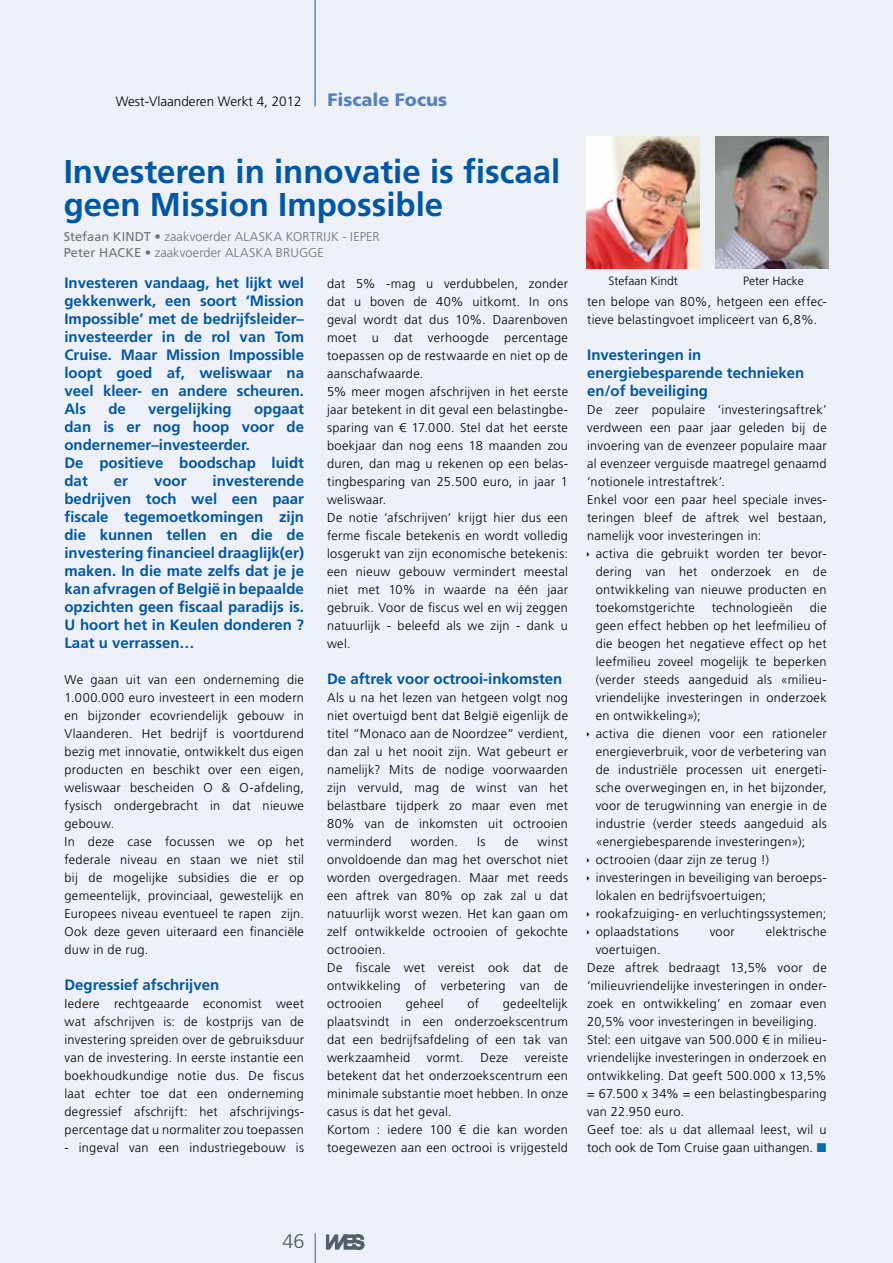
<style>
.page{position:relative;width:893px;height:1263px;background:#eef0f8}
.page>*{position:absolute;margin:0;border:0;box-sizing:border-box;transform-origin:0 0}
.t1{font:700 33px/33px "Frutiger LT Std";color:#0057a3}
.t2{font:300 19.8px "Frutiger LT Std";color:#4d5d62}
.t3{font:900 18px "Frutiger LT Std";color:#5781bc}
.t4{font:700 15px/18px "Frutiger LT Std";color:#0057a3;text-align:justify}
.t5{font:300 13.5px "Frutiger LT Std";color:#000}
.t6{font:300 12.75px/18px "Frutiger LT Std";letter-spacing:.025em;color:#000}
.t7{font:300 12.75px/15.3px "Frutiger LT Std";letter-spacing:.01em;color:#707172}
.t8{font:300 12px "Frutiger LT Std";color:#000}
.s1{font-weight:400}
.s2{color:#0070b5}
</style>
<div class="page">
<svg style="left:326px;top:1234px;width:38px;height:15px"></svg>
<hr style="left:315px;top:1233px;width:1px;height:30px;background:#4d5d62">
<hr style="left:315px;top:0;width:1px;height:106px;background:#0057a3">
<img style="left:586px;top:136px;width:114px;height:132px">
<img style="left:715px;top:136px;width:114px;height:132px">
<p class="t5" style="left:116px;top:94px;width:188px">West-Vlaanderen Werkt 4, 2012</p>
<h3 class="t3" style="left:327px;top:89px;width:121px">Fiscale Focus</h3>
<h1 class="t1" style="left:64px;top:155px;width:498px">Investeren in innovatie is fiscaal geen Mission Impossible</h1>
<p class="t7" style="left:64px;top:230px;width:317px"><span class="s1">Stefaan KINDT</span> • zaakvoerder ALASKA KORTRIJK - IEPER<br><span class="s1">Peter HACKE</span> • zaakvoerder ALASKA BRUGGE</p>
<p class="t4" style="left:64px;top:274px;width:241px">Investeren vandaag, het lijkt wel gekkenwerk, een soort ‘Mission Impossible’ met de bedrijfsleider– investeerder in de rol van Tom Cruise. Maar Mission Impossible loopt goed af, weliswaar na veel kleer- en andere scheuren.<br>Als</p>
<p class="t4" style="left:108px;top:400px;width:19px">de</p>
<p class="t4" style="left:148px;top:400px;width:85px">vergelijking</p>
<p class="t4" style="left:64px;top:400px;width:241px;text-align:left;text-indent:189px">opgaat dan is er nog hoop voor de ondernemer–investeerder.<br>De positieve boodschap luidt dat</p>
<p class="t4" style="left:64px;top:472px;width:241px;text-indent:148px">investerende bedrijven toch wel een paar fiscale tegemoetkomingen zijn die kunnen tellen en die de investering financieel draaglijk(er) maken. In die mate zelfs dat je je kan afvragen of België in bepaalde opzichten geen fiscaal paradijs is.<br>U hoort het in Keulen donderen ?<br>Laat u verrassen…</p>
<p class="t6" style="left:64px;top:671px;width:241px">We gaan uit van een onderneming die 1.000.000 euro investeert in een modern en bijzonder ecovriendelijk gebouw in Vlaanderen. Het bedrijf is voortdurend bezig met innovatie, ontwikkelt dus eigen producten en beschikt over een eigen, weliswaar bescheiden O &amp; O-afdeling, fysisch ondergebracht in dat nieuwe gebouw.<br>In deze case focussen we op het federale niveau en staan we niet stil bij de mogelijke subsidies die er op gemeentelijk, provinciaal, gewestelijk en Europees niveau eventueel te rapen zijn.<br>Ook deze geven uiteraard een financiële duw in de rug.</p>
<p class="t4" style="left:64px;top:976px;width:156px">Degressief afschrijven</p>
<p class="t6" style="left:64px;top:995px;width:241px;text-align:justify">Iedere rechtgeaarde economist weet wat afschrijven is: de kostprijs van de investering spreiden over de gebruiksduur van de investering. In eerste instantie een boekhoudkundige notie dus. De fiscus laat echter toe dat een onderneming degressief afschrijft: het afschrijvings&shy;percentage dat u normaliter zou toepassen</p>
<p class="t6" style="left:64px;top:1139px;width:241px">- ingeval van een industriegebouw is</p>
<p class="t4" style="left:114px;top:472px;width:16px">er</p>
<p class="t4" style="left:154px;top:472px;width:34px">voor</p>
<p class="t6" style="left:327px;top:275px;width:242px">dat 5% -mag u verdubbelen, zonder dat u boven de 40% uitkomt. In ons geval wordt dat dus 10%. Daarenboven moet u dat verhoogde percentage toepassen op de restwaarde en niet op de aanschafwaarde.<br>5% meer mogen afschrijven in het eerste jaar betekent in dit geval een belastingbe&shy;sparing van € 17.000. Stel dat het eerste boekjaar dan nog eens 18 maanden zou duren, dan mag u rekenen op een belas&shy;tingbesparing van 25.500 euro, in jaar 1 weliswaar.<br>De notie ‘afschrijven’ krijgt hier dus een ferme fiscale betekenis en wordt volledig losgerukt van zijn economische betekenis: een nieuw gebouw vermindert meestal niet met 10% in waarde na één jaar gebruik. Voor de fiscus wel en wij zeggen natuurlijk - beleefd als we zijn - dank u wel.</p>
<p class="t4" style="left:327px;top:670px;width:237px">De aftrek voor octrooi-inkomsten</p>
<p class="t6" style="left:327px;top:689px;width:242px;text-align:justify">Als u na het lezen van hetgeen volgt nog niet overtuigd bent dat België eigenlijk de titel “Monaco aan de Noordzee” verdient, dan zal u het nooit zijn. Wat gebeurt er namelijk? Mits de nodige voorwaarden zijn vervuld, mag de winst van het belastbare tijdperk zo maar even met 80% van de inkomsten uit octrooien verminderd</p>
<p class="t6" style="left:411px;top:833px;width:49px">worden.</p>
<p class="t6" style="left:477px;top:833px;width:10px">Is</p>
<p class="t6" style="left:504px;top:833px;width:15px">de</p>
<p class="t6" style="left:327px;top:833px;width:242px;text-indent:211px">winst onvoldoende dan mag het overschot niet worden overgedragen. Maar met reeds een aftrek van 80% op zak zal u dat natuurlijk worst wezen. Het kan gaan om zelf ontwikkelde octrooien of gekochte octrooien.<br>De fiscale wet vereist ook dat de ontwikkeling of verbetering van de octrooien</p>
<p class="t6" style="left:406px;top:995px;width:39px">geheel</p>
<p class="t6" style="left:467px;top:995px;width:13px">of</p>
<p class="t6" style="left:327px;top:995px;width:242px;text-align:justify;text-indent:176px">gedeeltelijk plaatsvindt in een onderzoekscentrum dat een bedrijfsafdeling of een tak van werkzaamheid</p>
<p class="t6" style="left:327px;top:1049px;width:242px;text-indent:198px">vereiste betekent dat het onderzoekscentrum een minimale substantie moet hebben. In onze casus is dat het geval.<br>Kortom : iedere 100 € die kan worden toegewezen aan een octrooi is vrijgesteld</p>
<p class="t6" style="left:427px;top:1049px;width:38px">vormt.</p>
<p class="t6" style="left:480px;top:1049px;width:29px">Deze</p>
<p class="t8" style="left:608px;top:274px;width:71px">Stefaan Kindt</p>
<p class="t8" style="left:743px;top:274px;width:62px">Peter Hacke</p>
<p class="t6" style="left:587px;top:293px;width:241px">ten belope van 80%, hetgeen een effec&shy;tieve belastingvoet impliceert van 6,8%.</p>
<p class="t4" style="left:587px;top:346px;width:219px;text-align:left">Investeringen in energiebesparende technieken en/of beveiliging</p>
<p class="t6" style="left:587px;top:401px;width:241px">De zeer populaire ‘investeringsaftrek’ verdween een paar jaar geleden bij de invoering van de evenzeer populaire maar al evenzeer verguisde maatregel genaamd ‘notionele intrestaftrek’.<br>Enkel voor een paar heel speciale inves&shy;teringen bleef de aftrek wel bestaan, namelijk voor investeringen in:</p>
<p class="t6" style="left:596px;top:545px;width:233px;text-align:justify">activa die gebruikt worden ter bevor&shy;dering van het onderzoek en de ontwikkeling van nieuwe producten en toekomstgerichte</p>
<p class="t6" style="left:596px;top:599px;width:233px;text-indent:214px">die geen effect hebben op het leefmilieu of die beogen het negatieve effect op het leefmilieu zoveel mogelijk te beperken (verder steeds aangeduid als «milieu&shy;vriendelijke investeringen in onderzoek en ontwikkeling»);<br>activa die dienen voor een rationeler energieverbruik, voor de verbetering van de industriële processen uit energeti&shy;sche overwegingen en, in het bijzonder, voor de terugwinning van energie in de industrie (verder steeds aangeduid als «energiebesparende investeringen»); octrooien (daar zijn ze terug !) investeringen in beveiliging van beroeps&shy;lokalen en bedrijfsvoertuigen; rookafzuiging- en verluchtingssystemen; oplaadstations</p>
<p class="t6" style="left:712px;top:599px;width:83px">technologieën</p>
<p class="t6" style="left:710px;top:923px;width:27px">voor</p>
<p class="t6" style="left:766px;top:923px;width:62px">elektrische</p>
<p class="t6" style="left:587px;top:941px;width:241px;text-indent:9px">voertuigen.<br>Deze aftrek bedraagt 13,5% voor de ‘milieuvriendelijke investeringen in onder&shy;zoek en ontwikkeling’ en zomaar even 20,5% voor investeringen in beveiliging.<br>Stel: een uitgave van 500.000 € in milieu&shy;vriendelijke investeringen in onderzoek en ontwikkeling. Dat geeft 500.000 x 13,5% = 67.500 x 34% = een belastingbesparing van 22.950 euro.<br>Geef toe: als u dat allemaal leest, wil u toch ook de Tom Cruise gaan uithangen. <span class="s2">■</span></p>
<h2 class="t2" style="left:282px;top:1230px;width:24px">46</h2>
</div>
